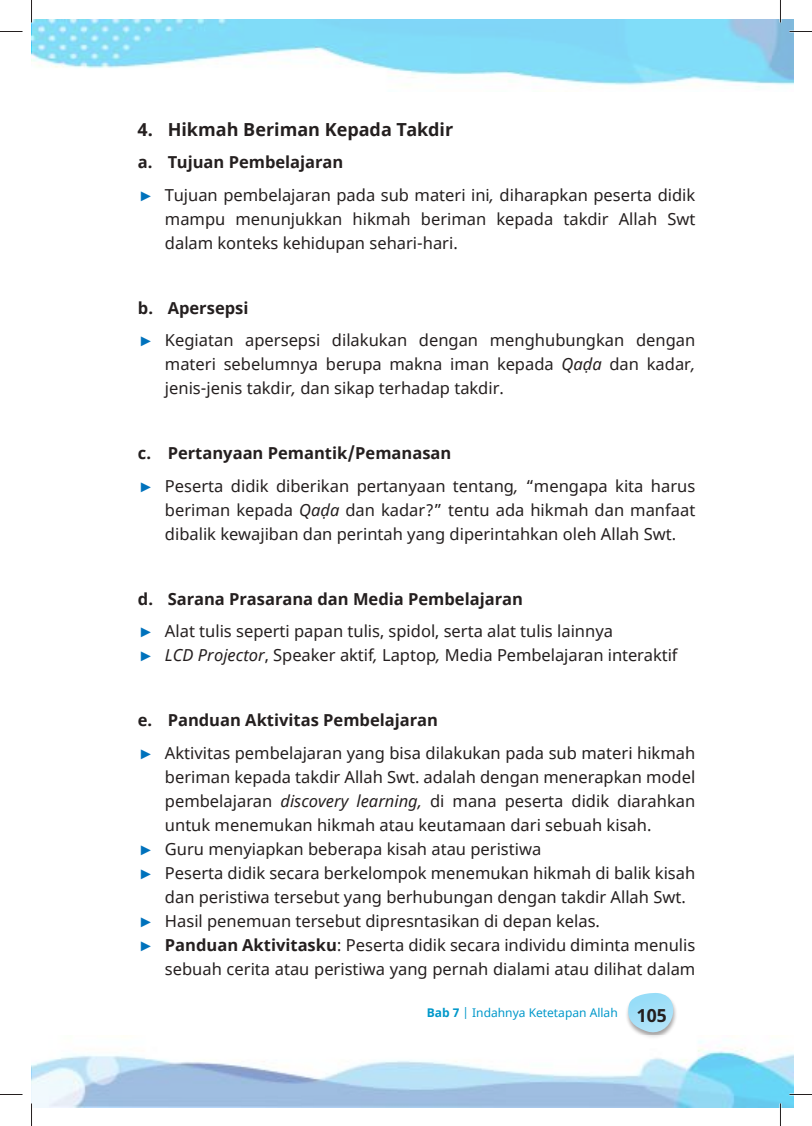
<style>
.page{position:relative;width:812px;height:1126px;background:#fff}
.page>*{position:absolute;margin:0;border:0;box-sizing:border-box;transform-origin:0 0}
.t1{font:700 18px "Noto Sans";color:#241f1f}
.t2{font:16.5px/32.5px "Noto Sans";color:#241f1f}
.t3{font:12px "Noto Sans";color:#0098ca}
.s1{font-weight:700}
.s2{color:#0072bc}
.s3{font-style:italic}
.s4{font-weight:700;font-size:18.15px;color:#241f1f}
</style>
<div class="page">
<div style="left:625px;top:993px;width:52px;height:47px;background:#241f1f;opacity:.58"></div>
<svg style="left:625px;top:993px;width:48px;height:42px"></svg>
<img style="left:32px;top:20px;width:761px;height:67px">
<img style="left:32px;top:1035px;width:761px;height:72px">
<hr style="left:779px;top:0;width:2px;height:22px;background:#fff">
<hr style="left:779px;top:1103px;width:2px;height:23px;background:#fff">
<svg style="left:0;top:31px;width:22px;height:1px"></svg>
<svg style="left:789px;top:31px;width:22px;height:1px"></svg>
<svg style="left:0;top:1094px;width:22px;height:1px"></svg>
<svg style="left:789px;top:1094px;width:22px;height:1px"></svg>
<svg style="left:31px;top:0;width:1px;height:22px"></svg>
<svg style="left:31px;top:1103px;width:1px;height:23px"></svg>
<svg style="left:780px;top:0;width:1px;height:22px"></svg>
<svg style="left:780px;top:1103px;width:1px;height:23px"></svg>
<p class="t1" style="left:138px;top:117px;width:317px">4. Hikmah Beriman Kepada Takdir</p>
<p class="t2" style="left:138px;top:147px;width:559px"><span class="s1">a. Tujuan Pembelajaran<br></span><span class="s2">►</span> Tujuan pembelajaran pada sub materi ini<span class="s3">,</span> diharapkan peserta didik</p>
<p class="t2" style="left:165px;top:207px;width:532px;line-height:24px">mampu menunjukkan hikmah beriman kepada takdir Allah Swt dalam konteks kehidupan sehari-hari.</p>
<p class="t2" style="left:138px;top:292px;width:558px"><span class="s1">b. Apersepsi<br></span><span class="s2">►</span> Kegiatan apersepsi dilakukan dengan menghubungkan dengan</p>
<p class="t2" style="left:165px;top:353px;width:532px;line-height:24px">materi sebelumnya berupa makna iman kepada <span class="s3">Qaḍa</span> dan kadar<span class="s3">, </span>jenis-jenis takdir<span class="s3">,</span> dan sikap terhadap takdir.</p>
<p class="t2" style="left:138px;top:438px;width:558px"><span class="s1">c. Pertanyaan Pemantik/Pemanasan<br></span><span class="s2">►</span> Peserta didik diberikan pertanyaan tentang<span class="s3">,</span> “mengapa kita harus</p>
<p class="t2" style="left:165px;top:498px;width:531px;line-height:24px">beriman kepada <span class="s3">Qaḍa</span> dan kadar?” tentu ada hikmah dan manfaat dibalik kewajiban dan perintah yang diperintahkan oleh Allah Swt.</p>
<p class="t2" style="left:138px;top:583px;width:476px"><span class="s1">d. Sarana Prasarana dan Media Pembelajaran<br></span><span class="s2">►</span> Alat tulis seperti papan tulis, spidol, serta alat tulis lainnya</p>
<p class="t2" style="left:138px;top:640px;width:541px"><span class="s2">►</span> <span class="s3">LCD Projector</span>, Speaker aktif<span class="s3">,</span> Laptop<span class="s3">,</span> Media Pembelajaran interaktif</p>
<p class="t2" style="left:138px;top:705px;width:558px"><span class="s1">e. Panduan Aktivitas Pembelajaran<br></span><span class="s2">►</span> Aktivitas pembelajaran yang bisa dilakukan pada sub materi hikmah</p>
<p class="t2" style="left:165px;top:761px;width:531px">beriman kepada takdir Allah Swt. adalah dengan menerapkan model</p>
<p class="t2" style="left:165px;top:785px;width:531px">pembelajaran <span class="s3">discovery learning,</span> di mana peserta didik diarahkan</p>
<p class="t2" style="left:165px;top:809px;width:488px">untuk menemukan hikmah atau keutamaan dari sebuah kisah.</p>
<p class="t2" style="left:138px;top:833px;width:405px"><span class="s2">►</span> Guru menyiapkan beberapa kisah atau peristiwa</p>
<p class="t2" style="left:138px;top:857px;width:558px"><span class="s2">►</span> Peserta didik secara berkelompok menemukan hikmah di balik kisah</p>
<p class="t2" style="left:165px;top:881px;width:522px">dan peristiwa tersebut yang berhubungan dengan takdir Allah Swt.</p>
<p class="t2" style="left:138px;top:905px;width:463px"><span class="s2">►</span> Hasil penemuan tersebut dipresntasikan di depan kelas.</p>
<p class="t2" style="left:138px;top:929px;width:559px"><span class="s2">►</span> <span class="s1">Panduan Aktivitasku</span>: Peserta didik secara individu diminta menulis</p>
<p class="t2" style="left:165px;top:953px;width:532px">sebuah cerita atau peristiwa yang pernah dialami atau dilihat dalam</p>
<p class="t3" style="left:427px;top:1005px;width:241px"><span class="s1">Bab 7</span> | Indahnya Ketetapan Allah <span class="s4">105</span></p>
</div>
